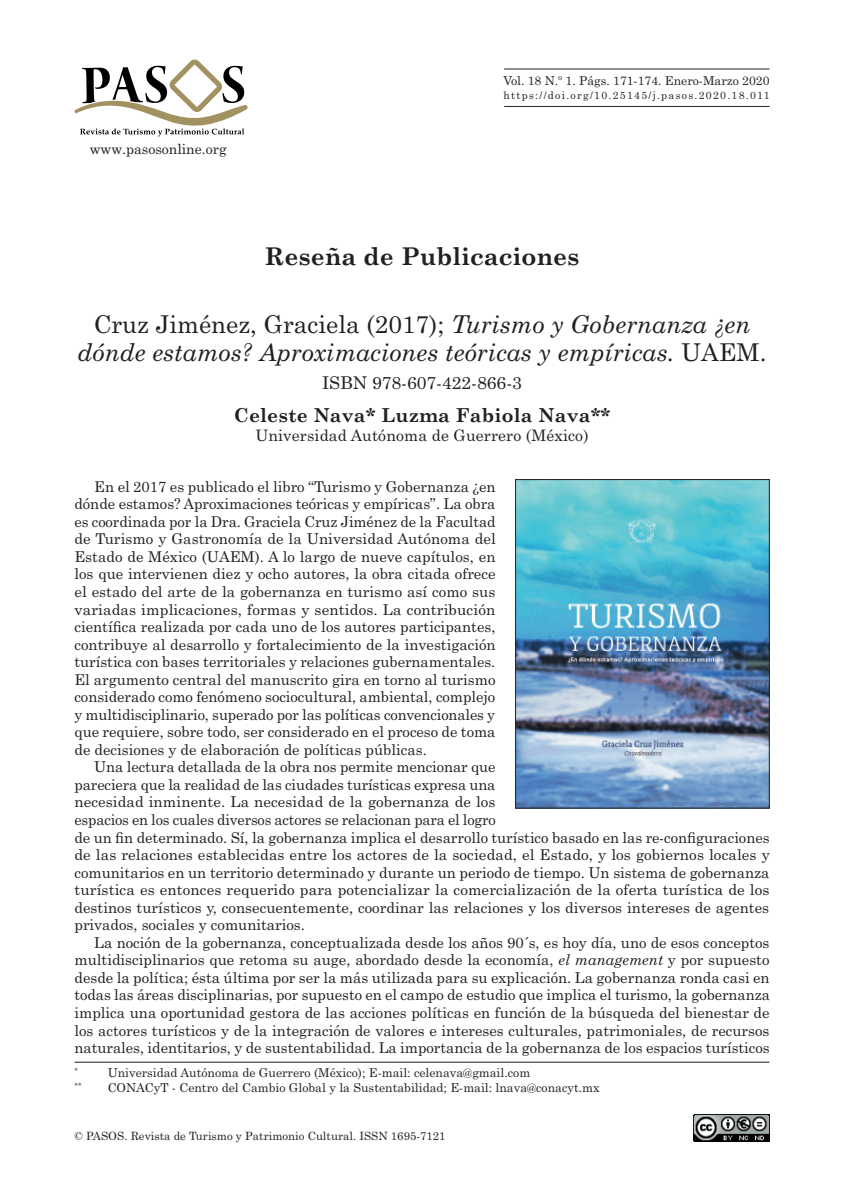
<style>
.page{position:relative;width:844px;height:1191px;background:#fff}
.page>*{position:absolute;margin:0;border:0;box-sizing:border-box;transform-origin:0 0}
.t1{font:italic 24.5px/28px "Century Schoolbook";color:#231f20;text-align:center}
.t2{font:700 24.5px "Century Schoolbook";color:#231f20}
.t3{font:700 19.25px "Century Schoolbook";letter-spacing:.01em;color:#231f20}
.t4{font:17.5px "Century Schoolbook";color:#231f20}
.t5{font:15.75px "Century Schoolbook";letter-spacing:.01em;color:#231f20}
.t6{font:14.88px/17.5px "Century Schoolbook";color:#231f20;text-align:justify}
.t7{font:14px "Century Schoolbook";color:#231f20}
.t8{font:12.25px "Century Schoolbook";color:#231f20}
.t9{font:11.38px "Century Schoolbook";color:#231f20}
.t10{font:10.5px "Century Schoolbook";letter-spacing:.125em;color:#231f20}
.t11{font:7.17px "Century Schoolbook";color:#231f20}
.s1{font-style:normal}
.s2{font-style:italic}
</style>
<div class="page">
<hr style="left:504px;top:106px;width:265px;height:1px;background:#231f20">
<hr style="left:504px;top:69px;width:265px;height:1px;background:#231f20">
<svg style="left:74px;top:60px;width:173px;height:76px"></svg>
<img style="left:693px;top:1114px;width:76px;height:27px">
<hr style="left:74px;top:1061px;width:695px;height:1px;background:#231f20">
<img style="left:517px;top:481px;width:250px;height:325px">
<div style="left:515px;top:479px;width:254px;height:329px;border:1px solid #231f20"></div>
<p class="t7" style="left:90px;top:140px;width:138px">www .pasosonline.org</p>
<p class="t8" style="left:503px;top:73px;width:267px">Vol. 18 N.<sup>o</sup> 1. Págs. 171-174. Enero-Marzo 2020</p>
<p class="t10" style="left:503px;top:89px;width:268px">https://doi.org/10.25145/j.pasos.2020.18.011</p>
<h1 class="t2" style="left:264px;top:237px;width:316px">Reseña de Publicaciones</h1>
<h1 class="t1" style="left:77px;top:309px;width:690px"><span class="s1">Cruz Jiménez, Graciela (2017);</span> Turismo y Gobernanza ¿en dónde estamos? Aproximaciones teóricas y empíricas. <span class="s1">UAEM.</span></h1>
<p class="t4" style="left:322px;top:371px;width:201px">ISBN 978‑607‑422‑866‑3</p>
<p class="t3" style="left:234px;top:400px;width:377px">Celeste Nava* Luzma Fabiola Nava**</p>
<p class="t5" style="left:255px;top:425px;width:334px">Universidad Autónoma de Guerrero (México)</p>
<p class="t6" style="left:74px;top:477px;width:422px;text-indent:20px">En el 2017 es publicado el libro “Turismo y Gobernanza ¿en dónde estamos? Aproximaciones teóricas y empíricas”. La obra es coordinada por la Dra. Graciela Cruz Jiménez de la Facultad de Turismo y Gastronomía de la Universidad Autónoma del Estado de México (UAEM). A lo largo de nueve capítulos, en los que intervienen diez y ocho autores, la obra citada ofrece el estado del arte de la gobernanza en turismo así como sus variadas implicaciones, formas y sentidos. La contribución científica realizada por cada uno de los autores participantes, contribuye al desarrollo y fortalecimiento de la investigación turística con bases territoriales y relaciones gubernamentales.<br>El argumento central del manuscrito gira en torno al turismo considerado como fenómeno sociocultural, ambiental, complejo y multidisciplinario, superado por las políticas convencionales y que requiere, sobre todo, ser considerado en el proceso de toma de decisiones y de elaboración de políticas públicas.</p>
<p class="t6" style="left:74px;top:758px;width:696px;text-align:left;text-indent:20px">Una lectura detallada de la obra nos permite mencionar que<br>pareciera que la realidad de las ciudades turísticas expresa una<br>necesidad inminente. La necesidad de la gobernanza de los<br>espacios en los cuales diversos actores se relacionan para el logro<br>de un fin determinado. Sí, la gobernanza implica el desarrollo turístico basado en las re‑configuraciones de las relaciones establecidas entre los actores de la sociedad, el Estado, y los gobiernos locales y comunitarios en un territorio determinado y durante un periodo de tiempo. Un sistema de gobernanza turística es entonces requerido para potencializar la comercialización de la oferta turística de los destinos turísticos y, consecuentemente, coordinar las relaciones y los diversos intereses de agentes privados, sociales y comunitarios.</p>
<p class="t6" style="left:74px;top:933px;width:696px;text-indent:20px">La noción de la gobernanza, conceptualizada desde los años 90´s, es hoy día, uno de esos conceptos multidisciplinarios que retoma su auge, abordado desde la economía, <span class="s2">el management</span> y por supuesto desde la política; ésta última por ser la más utilizada para su explicación. La gobernanza ronda casi en todas las áreas disciplinarias, por supuesto en el campo de estudio que implica el turismo, la gobernanza implica una oportunidad gestora de las acciones políticas en función de la búsqueda del bienestar de los actores turísticos y de la integración de valores e intereses culturales, patrimoniales, de recursos naturales, identitarios, y de sustentabilidad. La importancia de la gobernanza de los espacios turísticos</p>
<p class="t11" style="left:74px;top:1066px;width:5px">*</p>
<p class="t8" style="left:108px;top:1065px;width:424px">Universidad Autónoma de Guerrero (México); E‑mail: celenava@gmail.com</p>
<p class="t11" style="left:74px;top:1080px;width:9px">**</p>
<p class="t8" style="left:108px;top:1079px;width:493px">CONACyT - Centro del Cambio Global y la Sustentabilidad; E‑mail: lnava@conacyt.mx</p>
<p class="t9" style="left:74px;top:1128px;width:372px">© PASOS. Revista de Turismo y Patrimonio Cultural. ISSN 1695-7121</p>
</div>
